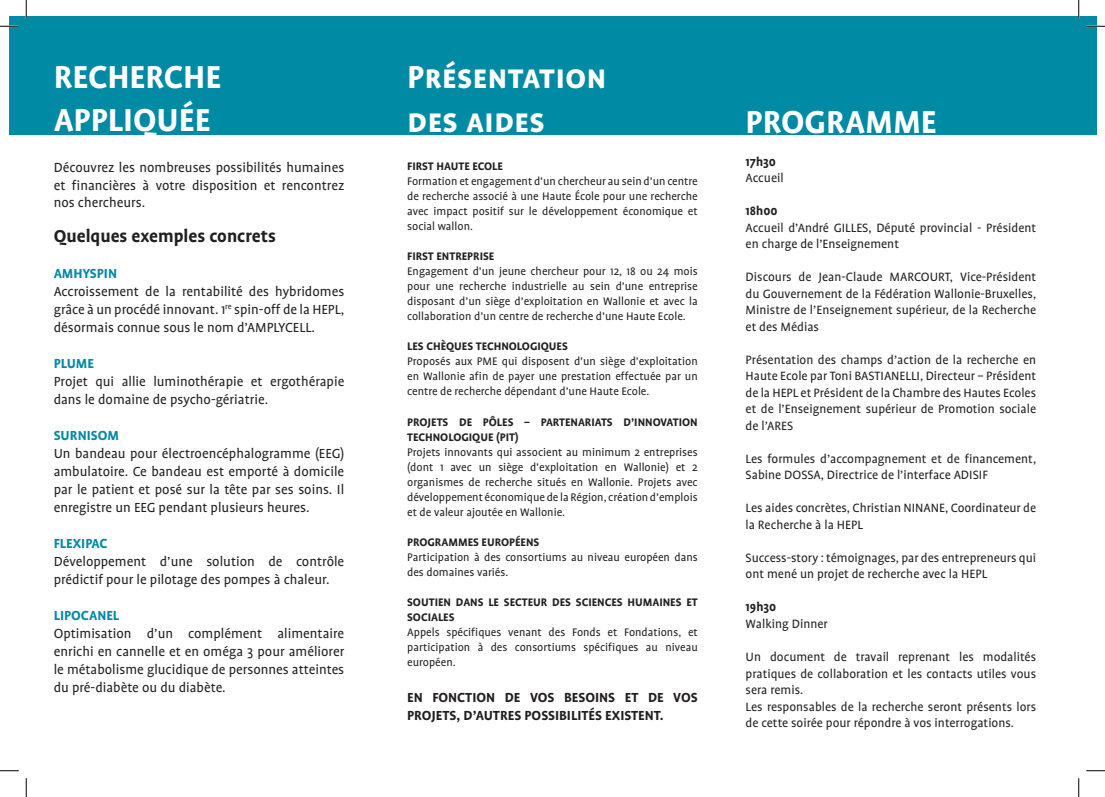
<style>
.page{position:relative;width:1105px;height:797px;background:#fff}
.page>*{position:absolute;margin:0;border:0;box-sizing:border-box;transform-origin:0 0}
.t1{font:700 36.25px/43.5px "Profile OT";color:#fff}
.t2{font:700 19.62px "Profile OT";color:#231f20}
.t3{font:15px/18px "Profile OT";color:#231f20;text-align:justify}
.t4{font:700 15px/18px "Profile OT";color:#231f20}
.t5{font:700 15px "Profile OT";color:#008aa4}
.t6{font:13.75px/16.5px "Profile OT";color:#231f20}
.t7{font:700 13.75px "Profile OT";color:#231f20}
.t8{font:12.5px/15px "Profile OT";color:#231f20;text-align:justify}
.t9{font:700 12.5px/15px "Profile OT";color:#231f20}
</style>
<div class="page">
<div style="left:9px;top:17px;width:1087px;height:118px;background:#008aa4"></div>
<svg style="left:0;top:25px;width:19px;height:2px"></svg>
<svg style="left:1086px;top:25px;width:19px;height:2px"></svg>
<svg style="left:0;top:770px;width:19px;height:1px"></svg>
<svg style="left:1086px;top:770px;width:19px;height:1px"></svg>
<svg style="left:25px;top:0;width:2px;height:19px"></svg>
<svg style="left:25px;top:778px;width:2px;height:19px"></svg>
<svg style="left:1078px;top:0;width:1px;height:19px"></svg>
<svg style="left:1078px;top:778px;width:1px;height:19px"></svg>
<h1 class="t1" style="left:54px;top:55px;width:169px">RECHERCHE<br>APPLIQUÉE</h1>
<p class="t3" style="left:54px;top:159px;width:292px;line-height:17.5px">Découvrez les nombreuses possibilités humaines et financières à votre disposition et rencontrez nos chercheurs.</p>
<h2 class="t2" style="left:54px;top:225px;width:224px">Quelques exemples concrets</h2>
<p class="t5" style="left:54px;top:265px;width:65px">AMHYSPIN</p>
<p class="t3" style="left:54px;top:282px;width:292px">Accroissement de la rentabilité des hybridomes grâce à un procédé innovant. 1<sup>re</sup> spin-off de la HEPL, désormais connue sous le nom d’AMPLYCELL.</p>
<p class="t5" style="left:54px;top:355px;width:42px">PLUME</p>
<p class="t3" style="left:54px;top:372px;width:292px">Projet qui allie luminothérapie et ergothérapie dans le domaine de psycho-gériatrie.</p>
<p class="t5" style="left:54px;top:427px;width:67px">SURNISOM</p>
<p class="t3" style="left:54px;top:444px;width:292px">Un bandeau pour électroencéphalogramme (EEG) ambulatoire. Ce bandeau est emporté à domicile par le patient et posé sur la tête par ses soins. Il enregistre un EEG pendant plusieurs heures.</p>
<p class="t5" style="left:54px;top:535px;width:55px">FLEXIPAC</p>
<p class="t3" style="left:54px;top:552px;width:292px">Développement d’une solution de contrôle prédictif pour le pilotage des pompes à chaleur.</p>
<p class="t5" style="left:54px;top:607px;width:67px">LIPOCANEL</p>
<p class="t3" style="left:54px;top:624px;width:292px">Optimisation d’un complément alimentaire enrichi en cannelle et en oméga 3 pour améliorer le métabolisme glucidique de personnes atteintes du pré-diabète ou du diabète.</p>
<h1 class="t1" style="left:407px;top:56px;width:201px">Présentation des aides</h1>
<p class="t9" style="left:407px;top:159px;width:97px">FIRST HAUTE ECOLE</p>
<p class="t8" style="left:407px;top:174px;width:292px">Formation et engagement d’un chercheur au sein d’un centre de recherche associé à une Haute École pour une recherche avec impact positif sur le développement économique et social wallon.</p>
<p class="t9" style="left:407px;top:249px;width:89px">FIRST ENTREPRISE</p>
<p class="t8" style="left:407px;top:264px;width:292px">Engagement d’un jeune chercheur pour 12, 18 ou 24 mois pour une recherche industrielle au sein d’une entreprise disposant d’un siège d’exploitation en Wallonie et avec la collaboration d’un centre de recherche d’une Haute Ecole.</p>
<p class="t9" style="left:407px;top:339px;width:162px">LES CHÈQUES TECHNOLOGIQUES</p>
<p class="t8" style="left:407px;top:354px;width:292px">Proposés aux PME qui disposent d’un siège d’exploitation en Wallonie afin de payer une prestation effectuée par un centre de recherche dépendant d’une Haute Ecole.</p>
<p class="t9" style="left:407px;top:414px;width:292px">PROJETS DE PÔLES – PARTENARIATS D’INNOVATION<br>TECHNOLOGIQUE (PIT)</p>
<p class="t8" style="left:407px;top:444px;width:292px">Projets innovants qui associent au minimum 2 entreprises (dont 1 avec un siège d’exploitation en Wallonie) et 2 organismes de recherche situés en Wallonie. Projets avec développement économique de la Région, création d’emplois et de valeur ajoutée en Wallonie.</p>
<p class="t9" style="left:407px;top:534px;width:134px">PROGRAMMES EUROPÉENS</p>
<p class="t8" style="left:407px;top:549px;width:292px">Participation à des consortiums au niveau européen dans des domaines variés.</p>
<p class="t9" style="left:407px;top:594px;width:292px">SOUTIEN DANS LE SECTEUR DES SCIENCES HUMAINES ET<br>SOCIALES</p>
<p class="t8" style="left:407px;top:624px;width:292px">Appels spécifiques venant des Fonds et Fondations, et participation à des consortiums spécifiques au niveau européen.</p>
<p class="t4" style="left:407px;top:688px;width:292px">EN FONCTION DE VOS BESOINS ET DE VOS<br>PROJETS, D’AUTRES POSSIBILITÉS EXISTENT.</p>
<h1 class="t1" style="left:746px;top:101px;width:193px">PROGRAMME</h1>
<p class="t7" style="left:746px;top:154px;width:32px">17h30</p>
<p class="t6" style="left:746px;top:170px;width:40px">Accueil</p>
<p class="t7" style="left:746px;top:203px;width:34px">18h00</p>
<p class="t6" style="left:746px;top:219px;width:292px">Accueil d’André GILLES, Député provincial - Président en charge de l’Enseignement</p>
<p class="t6" style="left:746px;top:269px;width:292px;text-align:justify">Discours de Jean-Claude MARCOURT, Vice-Président du Gouvernement de la Fédération Wallonie-Bruxelles, Ministre de l’Enseignement supérieur, de la Recherche et des Médias</p>
<p class="t6" style="left:746px;top:351px;width:292px;text-align:justify">Présentation des champs d’action de la recherche en Haute Ecole par Toni BASTIANELLI, Directeur – Président de la HEPL et Président de la Chambre des Hautes Ecoles et de l’Enseignement supérieur de Promotion sociale de l’ARES</p>
<p class="t6" style="left:746px;top:450px;width:292px">Les formules d’accompagnement et de financement,<br>Sabine DOSSA, Directrice de l’interface ADISIF</p>
<p class="t6" style="left:746px;top:500px;width:292px">Les aides concrètes, Christian NINANE, Coordinateur de la Recherche à la HEPL</p>
<p class="t6" style="left:746px;top:549px;width:292px">Success-story : témoignages, par des entrepreneurs qui ont mené un projet de recherche avec la HEPL</p>
<p class="t7" style="left:746px;top:599px;width:32px">19h30</p>
<p class="t6" style="left:746px;top:615px;width:84px">Walking Dinner</p>
<p class="t6" style="left:746px;top:648px;width:292px">Un document de travail reprenant les modalités pratiques de collaboration et les contacts utiles vous sera remis.<br>Les responsables de la recherche seront présents lors de cette soirée pour répondre à vos interrogations.</p>
</div>
